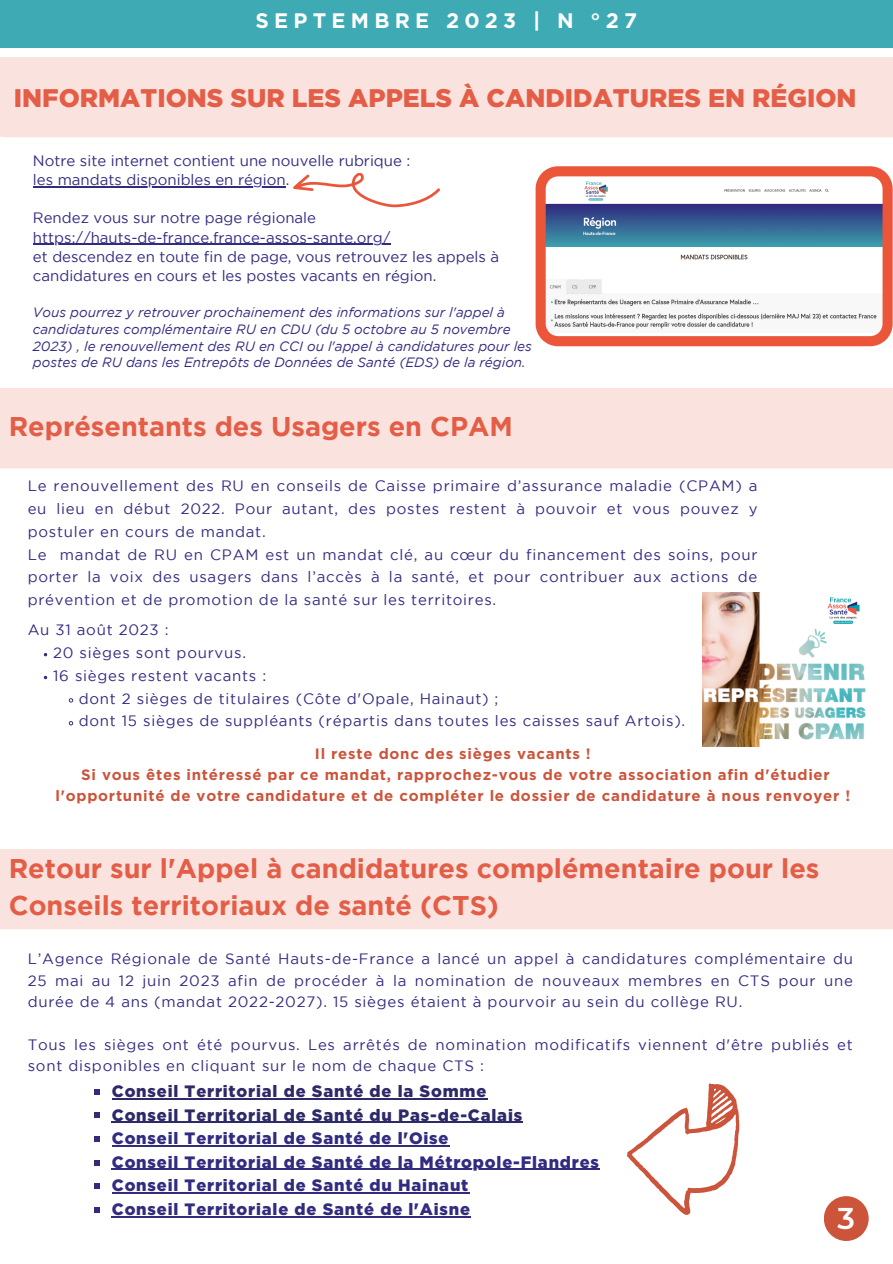
<style>
.page{position:relative;width:893px;height:1264px;background:#fff}
.page>*{position:absolute;margin:0;border:0;box-sizing:border-box;transform-origin:0 0}
.t1{font:600 30px "Montserrat";color:#fff}
.t2{font:700 27px/37px "Gotham";color:#e45d46}
.t3{font:900 25.5px "Gotham";color:#e45d46}
.t4{font:700 21px "Gotham";letter-spacing:.25em;color:#fff}
.t5{font:900 16.5px "Gotham";letter-spacing:.05em;color:#322c81}
.t6{font:900 16.5px "Gotham";letter-spacing:.05em;color:#2e2a6a}
.t7{font:15px/22.8px "Gotham";letter-spacing:.05em;color:#322c81;text-align:justify}
.t8{font:15px/19px "Gotham";color:#322c81}
.t9{font:700 15px/21.3px "Gotham";letter-spacing:.05em;color:#cc543b;text-align:center}
.t10{font:italic 13.5px/16.8px "Gotham";color:#322c81}
</style>
<div class="page">
<div style="left:0;top:0;width:892px;height:47px;background:#3daab4"></div>
<div style="left:823px;top:1196px;width:45px;height:44px;background:#cc543b;border-radius:50%"></div>
<div style="left:0;top:58px;width:892px;height:79px;background:#fae2de"></div>
<div style="left:0;top:849px;width:892px;height:80px;background:#fae2de"></div>
<svg style="left:94px;top:1089px;width:6px;height:5px"></svg>
<hr style="left:112px;top:1097px;width:375px;height:2px;background:#2e2a6a">
<svg style="left:94px;top:1112px;width:6px;height:6px"></svg>
<hr style="left:112px;top:1121px;width:411px;height:1px;background:#2e2a6a">
<svg style="left:94px;top:1136px;width:6px;height:5px"></svg>
<hr style="left:112px;top:1145px;width:337px;height:1px;background:#322c81">
<svg style="left:94px;top:1160px;width:6px;height:5px"></svg>
<hr style="left:112px;top:1168px;width:488px;height:1px;background:#322c81">
<svg style="left:94px;top:1183px;width:6px;height:6px"></svg>
<hr style="left:112px;top:1192px;width:357px;height:1px;background:#322c81">
<svg style="left:94px;top:1207px;width:6px;height:5px"></svg>
<hr style="left:112px;top:1216px;width:359px;height:1px;background:#322c81">
<svg style="left:627px;top:1083px;width:112px;height:131px"></svg>
<svg style="left:535px;top:166px;width:357px;height:180px"></svg>
<img style="left:702px;top:592px;width:164px;height:154px">
<svg style="left:293px;top:172px;width:147px;height:36px"></svg>
<div style="left:0;top:388px;width:892px;height:80px;background:#fae2de"></div>
<img style="left:821px;top:593px;width:44px;height:36px">
<svg style="left:69px;top:698px;width:4px;height:4px"></svg>
<svg style="left:69px;top:721px;width:4px;height:4px"></svg>
<hr style="left:33px;top:186px;width:253px;height:1px;background:#322c81">
<hr style="left:33px;top:244px;width:357px;height:1px;background:#322c81">
<p class="t4" style="left:255px;top:9px;width:383px">SEPTEMBRE 2023 | N °27</p>
<p class="t3" style="left:14px;top:83px;width:844px">INFORMATIONS SUR LES APPELS À CANDIDATURES EN RÉGION</p>
<p class="t8" style="left:33px;top:152px;width:379px">Notre site internet contient une nouvelle rubrique :</p>
<p class="t8" style="left:33px;top:171px;width:258px">les mandats disponibles en région.</p>
<p class="t8" style="left:33px;top:210px;width:285px">Rendez vous sur notre page régionale</p>
<p class="t8" style="left:33px;top:229px;width:359px">https://hauts-de-france.france-assos-sante.org/</p>
<p class="t8" style="left:33px;top:248px;width:467px">et descendez en toute fin de page, vous retrouvez les appels à candidatures en cours et les postes vacants en région.</p>
<p class="t10" style="left:33px;top:304px;width:500px">Vous pourrez y retrouver prochainement des informations sur l'appel à candidatures complémentaire RU en CDU (du 5 octobre au 5 novembre 2023) , le renouvellement des RU en CCI ou l'appel à candidatures pour les postes de RU dans les Entrepôts de Données de Santé (EDS) de la région.</p>
<p class="t2" style="left:9px;top:409px;width:505px">Représentants des Usagers en CPAM</p>
<p class="t7" style="left:28px;top:475px;width:731px">Le renouvellement des RU en conseils de Caisse primaire d’assurance maladie (CPAM) a eu lieu en début 2022. Pour autant, des postes restent à pouvoir et vous pouvez y postuler en cours de mandat.</p>
<p class="t7" style="left:28px;top:544px;width:731px">Le mandat de RU en CPAM est un mandat clé, au cœur du financement des soins, pour porter la voix des usagers dans l’accès à la santé, et pour contribuer aux actions de prévention et de promotion de la santé sur les territoires.</p>
<p class="t7" style="left:28px;top:619px;width:142px">Au 31 août 2023 :</p>
<p class="t7" style="left:53px;top:642px;width:194px">20 sièges sont pourvus.</p>
<p class="t7" style="left:53px;top:665px;width:214px">16 sièges restent vacants :</p>
<p class="t7" style="left:79px;top:688px;width:421px">dont 2 sièges de titulaires (Côte d'Opale, Hainaut) ;</p>
<p class="t7" style="left:79px;top:710px;width:608px">dont 15 sièges de suppléants (répartis dans toutes les caisses sauf Artois).</p>
<p class="t9" style="left:315px;top:742px;width:277px">Il reste donc des sièges vacants !</p>
<p class="t9" style="left:55px;top:763px;width:796px">Si vous êtes intéressé par ce mandat, rapprochez-vous de votre association afin d'étudier l'opportunité de votre candidature et de compléter le dossier de candidature à nous renvoyer !</p>
<p class="t2" style="left:9px;top:851px;width:812px">Retour sur l'Appel à candidatures complémentaire pour les<br>Conseils territoriaux de santé (CTS)</p>
<p class="t7" style="left:28px;top:949px;width:826px;line-height:21.3px">L’Agence Régionale de Santé Hauts-de-France a lancé un appel à candidatures complémentaire du 25 mai au 12 juin 2023 afin de procéder à la nomination de nouveaux membres en CTS pour une durée de 4 ans (mandat 2022-2027). 15 sièges étaient à pourvoir au sein du collège RU.</p>
<p class="t7" style="left:28px;top:1034px;width:826px;line-height:21.3px">Tous les sièges ont été pourvus. Les arrêtés de nomination modificatifs viennent d'être publiés et sont disponibles en cliquant sur le nom de chaque CTS :</p>
<p class="t6" style="left:112px;top:1081px;width:376px">Conseil Territorial de Santé de la Somme</p>
<p class="t6" style="left:112px;top:1105px;width:412px">Conseil Territorial de Santé du Pas-de-Calais</p>
<p class="t5" style="left:112px;top:1128px;width:338px">Conseil Territorial de Santé de l'Oise</p>
<p class="t5" style="left:112px;top:1152px;width:488px">Conseil Territorial de Santé de la Métropole-Flandres</p>
<p class="t5" style="left:112px;top:1175px;width:358px">Conseil Territorial de Santé du Hainaut</p>
<p class="t5" style="left:112px;top:1199px;width:359px">Conseil Territoriale de Santé de l'Aisne</p>
<p class="t1" style="left:837px;top:1200px;width:19px">3</p>
</div>
